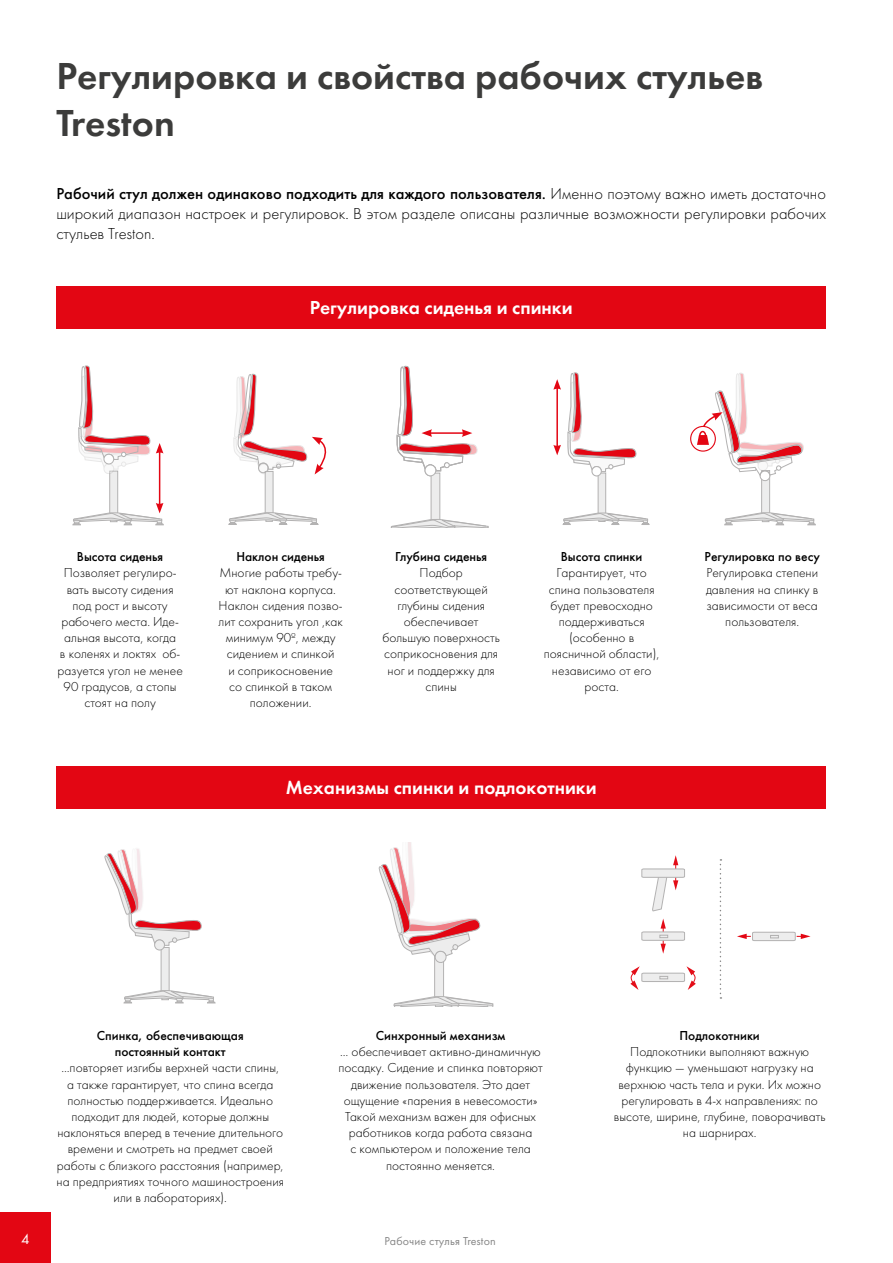
<style>
.page{position:relative;width:893px;height:1263px;background:#fff}
.page>*{position:absolute;margin:0;border:0;box-sizing:border-box;transform-origin:0 0}
.t1{font:39px/46.8px "Futura Demi";color:#3c3c3b}
.t2{font:19.5px "Futura Demi";color:#fff}
.t3{font:300 16.5px/19.8px "Futura";color:#000;text-align:justify}
.t4{font:15px "Futura";color:#fff}
.t5{font:300 13.5px/16.2px "Futura";color:#000;text-align:center}
.t6{font:500 13.5px/16.2px "Futura";color:#000;text-align:center}
.t7{font:12px "Futura";letter-spacing:.01em;color:#878787}
.s1{font-weight:500}
</style>
<div class="page">
<svg style="left:642px;top:918px;width:43px;height:36px"></svg>
<svg style="left:642px;top:855px;width:43px;height:56px"></svg>
<svg style="left:630px;top:966px;width:66px;height:24px"></svg>
<svg style="left:737px;top:932px;width:73px;height:9px"></svg>
<svg style="left:104px;top:849px;width:112px;height:154px"></svg>
<svg style="left:378px;top:842px;width:116px;height:164px"></svg>
<svg style="left:720px;top:859px;width:1px;height:140px"></svg>
<svg style="left:391px;top:365px;width:98px;height:163px"></svg>
<svg style="left:553px;top:372px;width:97px;height:153px"></svg>
<svg style="left:228px;top:374px;width:99px;height:151px"></svg>
<svg style="left:72px;top:365px;width:92px;height:160px"></svg>
<div style="left:690px;top:426px;width:26px;height:26px;border:1px solid #e30613;border-radius:50%"></div>
<svg style="left:693px;top:373px;width:123px;height:152px"></svg>
<div style="left:699px;top:431px;width:7px;height:11px;border:2px solid #e30613;border-radius:50%"></div>
<div style="left:0;top:1212px;width:51px;height:51px;background:#e30613"></div>
<div style="left:56px;top:287px;width:770px;height:42px;background:#e30613"></div>
<div style="left:56px;top:766px;width:770px;height:43px;background:#e30613"></div>
<h1 class="t1" style="left:56px;top:52px;width:708px">Регулировка и свойства рабочих стульев<br>Treston</h1>
<p class="t3" style="left:56px;top:184px;width:771px"><span class="s1">Рабочий стул должен одинаково подходить для каждого пользователя.</span> Именно поэтому важно иметь достаточно широкий диапазон настроек и регулировок. В этом разделе описаны различные возможности регулировки рабочих стульев Treston.</p>
<h2 class="t2" style="left:310px;top:295px;width:264px">Регулировка сиденья и спинки</h2>
<p class="t6" style="left:77px;top:549px;width:88px">Высота сиденья</p>
<p class="t5" style="left:57px;top:565px;width:127px">Позволяет регулиро&shy;вать высоту сидения под рост и высоту рабочего места. Иде&shy;альная высота, когда<br>в коленях и локтях об&shy;разуется угол не менее<br>90 градусов, а стопы стоят на полу</p>
<p class="t6" style="left:236px;top:549px;width:90px">Наклон сиденья</p>
<p class="t5" style="left:219px;top:565px;width:126px">Многие работы требу&shy;ют наклона корпуса.<br>Наклон сидения позво&shy;лит сохранить угол ,как минимум 90º, между сидением и спинкой<br>и соприкосновение<br>со спинкой в таком положении.</p>
<p class="t6" style="left:395px;top:549px;width:94px">Глубина сиденья</p>
<p class="t5" style="left:382px;top:565px;width:119px">Подбор соответствующей глубины сидения обеспечивает большую поверхность соприкосновения для ног и поддержку для спины</p>
<p class="t6" style="left:561px;top:549px;width:83px">Высота спинки</p>
<p class="t5" style="left:544px;top:565px;width:117px">Гарантирует, что спина пользователя будет превосходно поддерживаться (особенно в поясничной области), независимо от его роста.</p>
<h2 class="t2" style="left:286px;top:775px;width:312px">Механизмы спинки и подлокотники</h2>
<p class="t6" style="left:704px;top:549px;width:117px">Регулировка по весу</p>
<p class="t5" style="left:706px;top:565px;width:114px">Регулировка степени давления на спинку в зависимости от веса пользователя.</p>
<p class="t6" style="left:97px;top:1028px;width:148px">Спинка, обеспечивающая постоянный контакт</p>
<p class="t5" style="left:57px;top:1060px;width:229px">…повторяет изгибы верхней части спины, а также гарантирует, что спина всегда полностью поддерживается. Идеально подходит для людей, которые должны наклоняться вперед в течение длительного времени и смотреть на предмет своей работы с близкого расстояния (например, на предприятиях точного машиностроения или в лабораториях).</p>
<p class="t6" style="left:376px;top:1028px;width:131px">Синхронный механизм</p>
<p class="t5" style="left:338px;top:1044px;width:206px">… обеспечивает активно-динамичную посадку. Сидение и спинка повторяют движение пользователя. Это дает ощущение «парения в невесомости»<br>Такой механизм важен для офисных работников когда работа связана<br>с компьютером и положение тела постоянно меняется.</p>
<p class="t4" style="left:21px;top:1230px;width:10px">4</p>
<p class="t7" style="left:384px;top:1234px;width:113px">Рабочие стулья Treston</p>
<p class="t6" style="left:679px;top:1028px;width:82px">Подлокотники</p>
<p class="t5" style="left:614px;top:1044px;width:213px">Подлокотники выполняют важную функцию — уменьшают нагрузку на верхнюю часть тела и руки. Их можно регулировать в 4-х направлениях: по высоте, ширине, глубине, поворачивать на шарнирах.</p>
</div>
